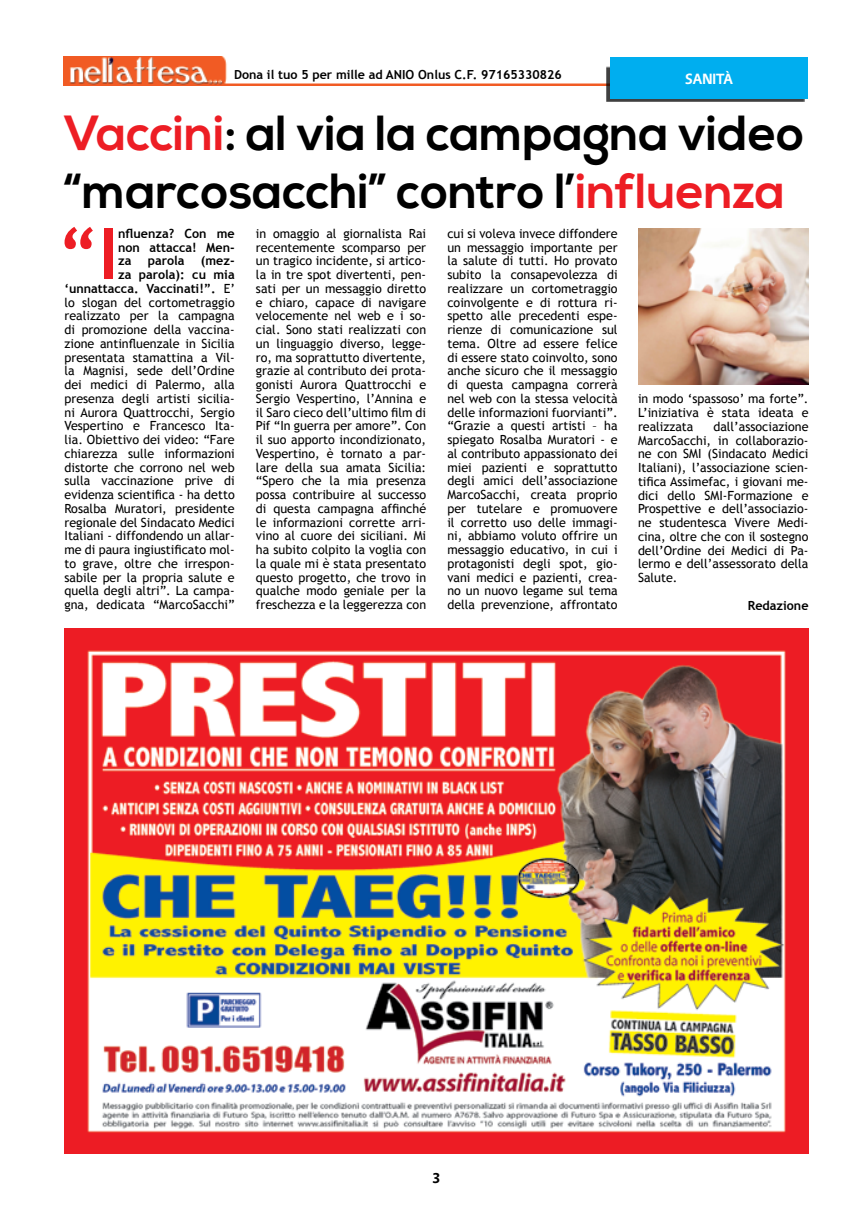
<style>
.page{position:relative;width:858px;height:1212px;background:#fff}
.page>*{position:absolute;margin:0;border:0;box-sizing:border-box;transform-origin:0 0}
.t1{font:700 70.88px "Trebuchet MS";color:#ed1d24}
.t2{font:700 49.25px/58.5px "Nexa";color:#000}
.t3{font:700 15px "Vegur";color:#fff}
.t4{font:700 15px "Vegur";color:#000}
.t5{font:12.62px/13.8px "Trebuchet MS";color:#000;text-align:justify}
.t6{font:700 12.62px/13.8px "Trebuchet MS";color:#000;text-align:justify}
.t7{font:700 12.5px "Trebuchet MS";color:#000}
.s1{color:#ed1d24}
.s2{font-weight:700}
</style>
<div class="page">
<img style="left:64px;top:57px;width:744px;height:29px">
<img style="left:64px;top:628px;width:744px;height:526px">
<div style="left:605px;top:66px;width:199px;height:35px;background:#000;opacity:.75"></div>
<div style="left:610px;top:57px;width:197px;height:41px;background:#00aeef"></div>
<img style="left:638px;top:229px;width:170px;height:155px">
<p class="t7" style="left:234px;top:67px;width:329px">Dona il tuo 5 per mille ad ANIO Onlus C.F. 97165330826</p>
<h2 class="t2" style="left:64px;top:106px;width:742px"><span class="s1">Vaccini</span>: al via la campagna video “marcosacchi” contro l’<span class="s1">influenza</span></h2>
<h1 class="t1" style="left:57px;top:210px;width:62px">“I</h1>
<p class="t6" style="left:118px;top:226px;width:118px">nfluenza? Con me non attacca! Men&shy;za</p>
<p class="t3" style="left:685px;top:71px;width:49px">SANITÀ</p>
<p class="t5" style="left:256px;top:227px;width:172px">in omaggio al giornalista Rai recentemente scomparso per un tragico incidente, si artico&shy;la in tre spot divertenti, pen&shy;sati per un messaggio diretto e chiaro, capace di navigare velocemente nel web e i so&shy;cial. Sono stati realizzati con un linguaggio diverso, legge&shy;ro, ma soprattutto divertente, grazie al contributo dei prota&shy;gonisti Aurora Quattrocchi e Sergio Vespertino, l’Annina e il Saro cieco dell’ultimo film di Pif “In guerra per amore”. Con il suo apporto incondizionato, Vespertino, è tornato a par&shy;lare della sua amata Sicilia: “Spero che la mia presenza possa contribuire al successo di questa campagna affinché le informazioni corrette arri&shy;vino al cuore dei siciliani. Mi ha subito colpito la voglia con la quale mi è stata presentato questo progetto, che trovo in qualche modo geniale per la freschezza e la leggerezza con</p>
<p class="t5" style="left:447px;top:227px;width:172px">cui si voleva invece diffondere un messaggio importante per la salute di tutti. Ho provato subito la consapevolezza di realizzare un cortometraggio coinvolgente e di rottura ri&shy;spetto alle precedenti espe&shy;rienze di comunicazione sul tema. Oltre ad essere felice di essere stato coinvolto, sono anche sicuro che il messaggio di questa campagna correrà nel web con la stessa velocità delle informazioni fuorvianti”. “Grazie a questi artisti – ha spiegato Rosalba Muratori - e al contributo appassionato dei miei pazienti e soprattutto degli amici dell’associazione MarcoSacchi, creata proprio per tutelare e promuovere il corretto uso delle immagi&shy;ni, abbiamo voluto offrire un messaggio educativo, in cui i protagonisti degli spot, gio&shy;vani medici e pazienti, crea&shy;no un nuovo legame sul tema della prevenzione, affrontato</p>
<p class="t6" style="left:148px;top:254px;width:38px">parola</p>
<p class="t5" style="left:65px;top:254px;width:172px;text-align:right"><span class="s2">(mez-<br>za parola): cu mia ‘unnattacca. Vaccinati!”.</span> E’ lo slogan del cortometraggio realizzato per la campagna di promozione della vaccina&shy;zione antinfluenzale in Sicilia presentata stamattina a Vil&shy;la Magnisi, sede dell’Ordine dei medici di Palermo, alla presenza degli artisti sicilia&shy;ni Aurora Quattrocchi, Sergio<br>Vespertino e Francesco Ita&shy;lia. Obiettivo dei video: “Fare chiarezza sulle informazioni distorte che corrono nel web sulla vaccinazione prive di evidenza scientifica - ha detto<br>Rosalba Muratori, presidente regionale del Sindacato Medici<br>Italiani - diffondendo un allar&shy;me di paura ingiustificato mol&shy;to grave, oltre che irrespon&shy;sabile per la propria salute e quella degli altri”. La campa&shy;gna, dedicata “MarcoSacchi”</p>
<p class="t5" style="left:638px;top:392px;width:172px">in modo ‘spassoso’ ma forte”.<br>L’iniziativa è stata ideata e realizzata</p>
<p class="t5" style="left:638px;top:420px;width:172px;text-indent:75px">dall’associazione MarcoSacchi, in collaborazio&shy;ne con SMI (Sindacato Medici Italiani), l’associazione scien&shy;tifica Assimefac, i giovani me&shy;dici dello SMI-Formazione e Prospettive e dell’associazio&shy;ne studentesca Vivere Medi&shy;cina, oltre che con il sostegno dell’Ordine dei Medici di Pa&shy;lermo e dell’assessorato della Salute.</p>
<p class="t6" style="left:747px;top:598px;width:62px">Redazione</p>
<p class="t4" style="left:432px;top:1169px;width:9px">3</p>
</div>
